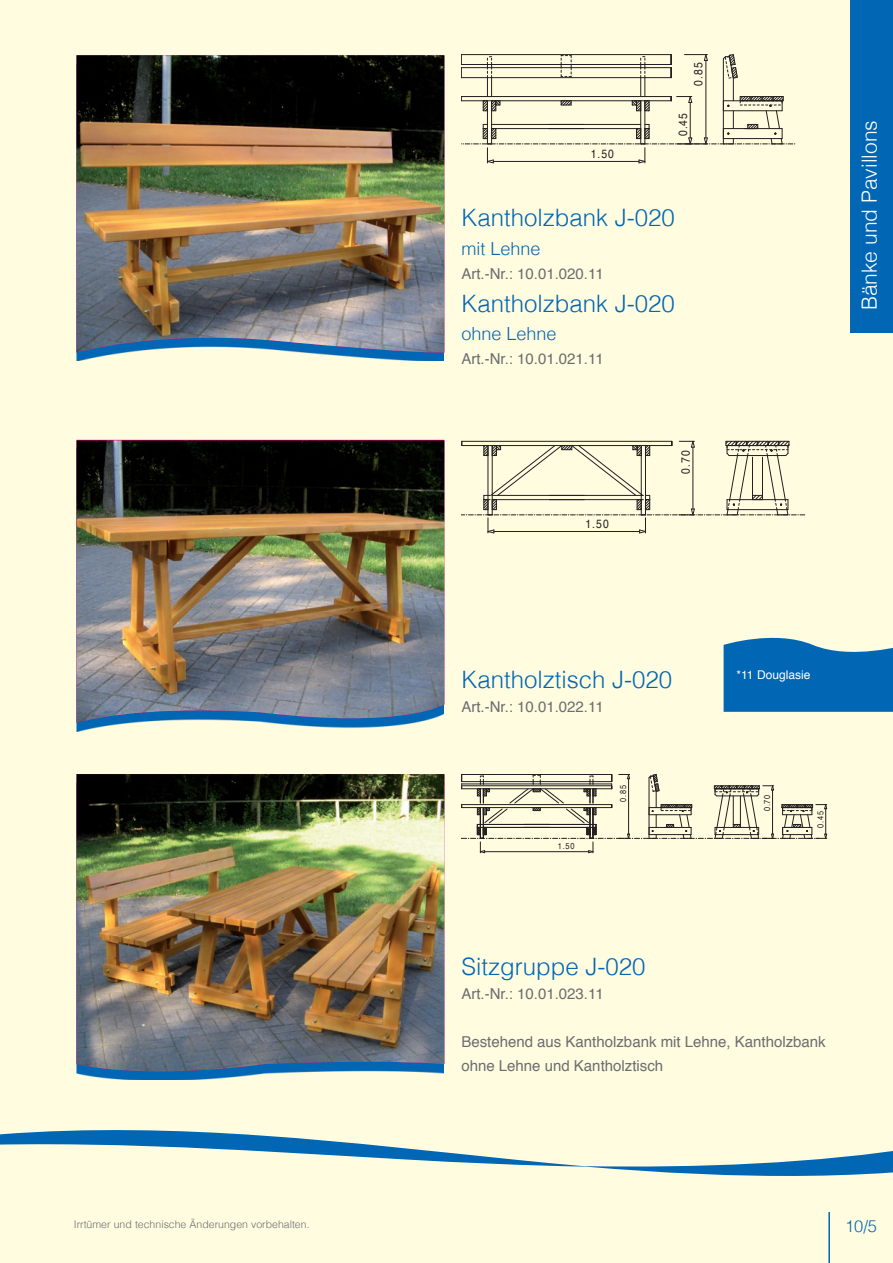
<style>
.page{position:relative;width:893px;height:1263px;background:#fffce0}
.page>*{position:absolute;margin:0;border:0;box-sizing:border-box;transform-origin:0 0}
.t1{font:300 24px "Helvetica";color:#0166b3}
.t2{font:300 21px "Helvetica";color:#fff}
.t3{font:300 18px "Helvetica";color:#0166b3}
.t4{font:300 16.5px "Helvetica";color:#0166b3}
.t5{font:15px/24px "Helvetica";color:#6c6d70}
.t6{font:12px "Helvetica";letter-spacing:.1em;color:#231f20;scale:.87 1}
.t7{font:12px "Helvetica";color:#fff}
.t8{font:300 10.5px "Helvetica";color:#6c6d70}
.t9{font:8.7px "Helvetica";letter-spacing:.105em;color:#231f20;scale:.86 1}
</style>
<div class="page">
<svg style="left:76px;top:64px;width:368px;height:297px"></svg>
<img style="left:77px;top:55px;width:367px;height:298px">
<img style="left:77px;top:774px;width:367px;height:227px">
<img style="left:77px;top:440px;width:367px;height:284px">
<svg style="left:461px;top:54px;width:334px;height:109px"></svg>
<svg style="left:461px;top:441px;width:344px;height:92px"></svg>
<svg style="left:461px;top:774px;width:366px;height:79px"></svg>
<div style="left:850px;top:0;width:43px;height:333px;background:#0166b3"></div>
<svg style="left:724px;top:637px;width:169px;height:75px;background:#1c76b7"></svg>
<svg style="left:0;top:1001px;width:893px;height:175px"></svg>
<hr style="left:828px;top:1212px;width:2px;height:51px;background:#0166b3">
<p class="t6" style="left:689px;top:86px;width:28px;rotate:-90deg">0.85</p>
<p class="t6" style="left:591px;top:145px;width:28px">1.50</p>
<p class="t6" style="left:673px;top:136px;width:28px;rotate:-90deg">0.45</p>
<h1 class="t1" style="left:461px;top:197px;width:215px">Kantholzbank J-020</h1>
<p class="t3" style="left:461px;top:233px;width:81px">mit Lehne</p>
<p class="t5" style="left:461px;top:262px;width:144px">Art.-Nr.: 10.01.020.11</p>
<h1 class="t1" style="left:461px;top:283px;width:215px">Kantholzbank J-020</h1>
<p class="t3" style="left:461px;top:319px;width:97px">ohne Lehne</p>
<p class="t5" style="left:461px;top:348px;width:144px">Art.-Nr.: 10.01.021.11</p>
<p class="t6" style="left:585px;top:515px;width:28px">1.50</p>
<p class="t6" style="left:676px;top:474px;width:28px;rotate:-90deg">0.70</p>
<h2 class="t2" style="left:851px;top:310px;width:192px;rotate:-90deg">Bänke und Pavillons</h2>
<h1 class="t1" style="left:461px;top:659px;width:212px">Kantholztisch J-020</h1>
<p class="t5" style="left:461px;top:695px;width:144px">Art.-Nr.: 10.01.022.11</p>
<p class="t9" style="left:558px;top:839px;width:21px">1.50</p>
<p class="t9" style="left:616px;top:802px;width:21px;rotate:-90deg">0.85</p>
<p class="t7" style="left:736px;top:666px;width:76px">*11 Douglasie</p>
<p class="t9" style="left:760px;top:811px;width:21px;rotate:-90deg">0.70</p>
<p class="t9" style="left:814px;top:828px;width:21px;rotate:-90deg">0.45</p>
<h1 class="t1" style="left:461px;top:946px;width:186px">Sitzgruppe J-020</h1>
<p class="t5" style="left:461px;top:982px;width:144px">Art.-Nr.: 10.01.023.11</p>
<p class="t5" style="left:461px;top:1030px;width:366px">Bestehend aus Kantholzbank mit Lehne, Kantholzbank ohne Lehne und Kantholztisch</p>
<p class="t8" style="left:74px;top:1215px;width:237px">Irrtümer und technische Änderungen vorbehalten.</p>
<p class="t4" style="left:845px;top:1212px;width:34px">10/5</p>
</div>
